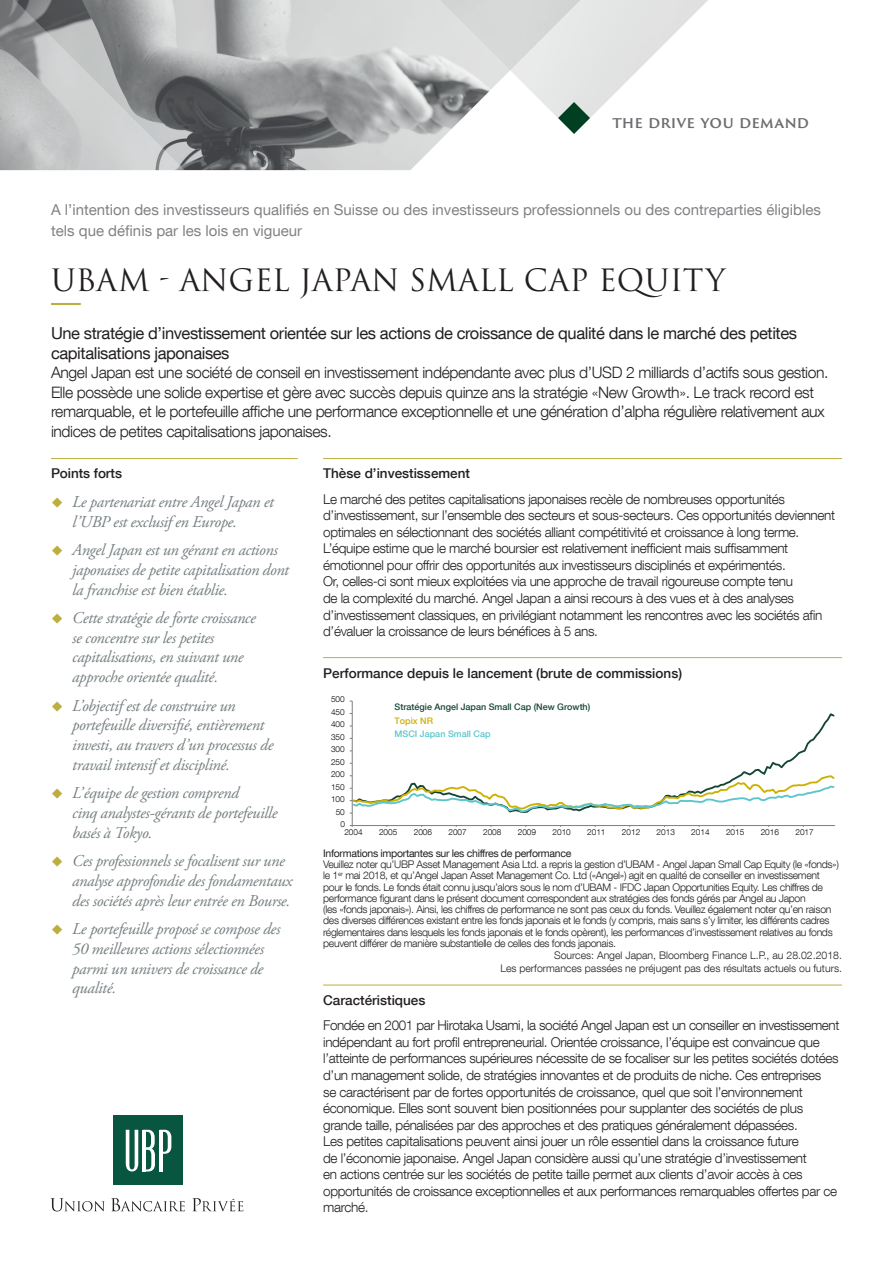
<style>
.page{position:relative;width:893px;height:1263px;background:#fff}
.page>*{position:absolute;margin:0;border:0;box-sizing:border-box;transform-origin:0 0}
.Titre_Niv_1{font:30px "Trajan Pro 3";color:#231f20}
.t1{font:italic 16.5px/19.8px "Adobe Garamond Pro";letter-spacing:-.02em;color:#757f81}
.t2{font:16.5px/19.5px "Helvetica Neue LT Com";letter-spacing:-.025em;color:#231f20}
.t3{font:300 15.75px/19.5px "Helvetica Neue LT Com";letter-spacing:-.025em;color:#231f20}
.t4{font:600 15.45px "Trajan Sans Pro";letter-spacing:.005em;color:#6c6d70}
.t5{font:15px/21px "Helvetica Neue LT Com";color:#808285}
.t6{font:300 13.5px/16.5px "Helvetica Neue LT Com";letter-spacing:-.025em;color:#231f20}
.Titre_Niv_3{font:500 13.5px "Helvetica Neue LT Com";color:#231f20}
.t7{font:300 10.5px/11.2px "Helvetica Neue LT Com";letter-spacing:-.03em;color:#231f20}
.t8{font:300 10.5px "Helvetica Neue LT Com";color:#231f20}
.t9{font:10.5px "Helvetica Neue LT Com";letter-spacing:-.03em;color:#231f20}
.t10{font:500 9px/13.4px "Helvetica Neue LT Com";color:#144634}
.t11{font:300 8.25px "Helvetica Neue LT Com";letter-spacing:.005em;color:#000001}
.s1{color:#ceb000}
.s2{color:#5ac6cc}
</style>
<div class="page">
<svg style="left:185px;top:0;width:325px;height:170px;background:#b1b2b3"></svg>
<svg style="left:0;top:0;width:185px;height:170px;background:#aaacad"></svg>
<svg style="left:510px;top:0;width:198px;height:134px"></svg>
<svg style="left:50px;top:1198px;width:55px;height:13px"></svg>
<svg style="left:111px;top:1198px;width:74px;height:13px"></svg>
<svg style="left:192px;top:1198px;width:51px;height:13px"></svg>
<div style="left:113px;top:1116px;width:70px;height:69px;background:#085540"></div>
<svg style="left:126px;top:1130px;width:45px;height:41px"></svg>
<hr style="left:51px;top:303px;width:30px;height:2px;background:#bcaf3f">
<hr style="left:323px;top:458px;width:519px;height:1px;background:#bcaf3f">
<hr style="left:323px;top:985px;width:519px;height:1px;background:#bcaf3f">
<hr style="left:51px;top:458px;width:247px;height:1px;background:#bcaf3f">
<hr style="left:323px;top:657px;width:519px;height:1px;background:#bcaf3f">
<hr style="left:352px;top:701px;width:1px;height:124px;background:#7b7e7f">
<hr style="left:352px;top:825px;width:483px;height:1px;background:#7b7e7f">
<svg style="left:351px;top:712px;width:484px;height:62px"></svg>
<svg style="left:350px;top:774px;width:485px;height:40px"></svg>
<p class="t4" style="left:612px;top:111px;width:198px">THE DRIVE YOU DEMAND</p>
<p class="t5" style="left:51px;top:199px;width:771px">A l’intention des investisseurs qualifiés en Suisse ou des investisseurs professionnels ou des contreparties éligibles tels que définis par les lois en vigueur</p>
<p class="Titre_Niv_1" style="left:51px;top:260px;width:676px">UBAM - ANGEL JAPAN SMALL CAP EQUITY</p>
<p class="t2" style="left:51px;top:323px;width:747px">Une stratégie d’investissement orientée sur les actions de croissance de qualité dans le marché des petites capitalisations japonaises</p>
<p class="t3" style="left:51px;top:362px;width:779px">Angel Japan est une société de conseil en investissement indépendante avec plus d’USD 2 milliards d’actifs sous gestion.<br>Elle possède une solide expertise et gère avec succès depuis quinze ans la stratégie «New Growth». Le track record est remarquable, et le portefeuille affiche une performance exceptionnelle et une génération d’alpha régulière relativement aux indices de petites capitalisations japonaises.</p>
<p class="Titre_Niv_3" style="left:323px;top:465px;width:148px">Thèse d’investissement</p>
<p class="t6" style="left:323px;top:491px;width:513px">Le marché des petites capitalisations japonaises recèle de nombreuses opportunités d’investissement, sur l’ensemble des secteurs et sous-secteurs. Ces opportunités deviennent optimales en sélectionnant des sociétés alliant compétitivité et croissance à long terme.<br>L’équipe estime que le marché boursier est relativement inefficient mais suffisamment émotionnel pour offrir des opportunités aux investisseurs disciplinés et expérimentés.<br>Or, celles-ci sont mieux exploitées via une approche de travail rigoureuse compte tenu<br>de la complexité du marché. Angel Japan a ainsi recours à des vues et à des analyses d’investissement classiques, en privilégiant notamment les rencontres avec les sociétés afin d’évaluer la croissance de leurs bénéfices à 5 ans.</p>
<p class="Titre_Niv_3" style="left:51px;top:465px;width:73px">Points forts</p>
<p class="t1" style="left:72px;top:492px;width:203px">Le partenariat entre Angel Japan et l’UBP est exclusif en Europe.</p>
<p class="t1" style="left:72px;top:540px;width:218px">Angel Japan est un gérant en actions japonaises de petite capitalisation dont la franchise est bien établie.</p>
<p class="t1" style="left:72px;top:608px;width:185px">Cette stratégie de forte croissance se concentre sur les petites capitalisations, en suivant une approche orientée qualité.</p>
<p class="t1" style="left:72px;top:696px;width:203px">L’objectif est de construire un portefeuille diversifié, entièrement investi, au travers d’un processus de travail intensif et discipliné.</p>
<p class="t1" style="left:72px;top:783px;width:207px">L’équipe de gestion comprend<br>cinq analystes-gérants de portefeuille basés à Tokyo.</p>
<p class="t1" style="left:72px;top:851px;width:222px">Ces professionnels se focalisent sur une analyse approfondie des fondamentaux des sociétés après leur entrée en Bourse.</p>
<p class="t1" style="left:72px;top:919px;width:210px">Le portefeuille proposé se compose des<br>50 meilleures actions sélectionnées parmi un univers de croissance de qualité.</p>
<p class="Titre_Niv_3" style="left:323px;top:665px;width:360px">Performance depuis le lancement (brute de commissions)</p>
<p class="t11" style="left:331px;top:694px;width:15px">500</p>
<p class="t10" style="left:395px;top:700px;width:197px">Stratégie Angel Japan Small Cap (New Growth)<br><span class="s1">Topix NR<br></span><span class="s2">MSCI Japan Small Cap</span></p>
<p class="t11" style="left:331px;top:707px;width:15px">450</p>
<p class="t11" style="left:331px;top:719px;width:15px">400</p>
<p class="t11" style="left:331px;top:732px;width:15px">350</p>
<p class="t11" style="left:331px;top:744px;width:15px">300</p>
<p class="t11" style="left:331px;top:757px;width:15px">250</p>
<p class="t11" style="left:331px;top:769px;width:15px">200</p>
<p class="t11" style="left:331px;top:782px;width:15px">150</p>
<p class="t11" style="left:331px;top:794px;width:15px">100</p>
<p class="t11" style="left:336px;top:806px;width:11px">50</p>
<p class="t11" style="left:340px;top:819px;width:6px">0</p>
<p class="t11" style="left:344px;top:827px;width:20px">2004</p>
<p class="t11" style="left:379px;top:827px;width:20px">2005</p>
<p class="t11" style="left:414px;top:827px;width:20px">2006</p>
<p class="t11" style="left:448px;top:827px;width:20px">2007</p>
<p class="t11" style="left:483px;top:827px;width:20px">2008</p>
<p class="t11" style="left:518px;top:827px;width:20px">2009</p>
<p class="t11" style="left:552px;top:827px;width:20px">2010</p>
<p class="t11" style="left:587px;top:827px;width:20px">2011</p>
<p class="t11" style="left:622px;top:827px;width:20px">2012</p>
<p class="t11" style="left:657px;top:827px;width:20px">2013</p>
<p class="t11" style="left:691px;top:827px;width:20px">2014</p>
<p class="t11" style="left:726px;top:827px;width:20px">2015</p>
<p class="t11" style="left:761px;top:827px;width:20px">2016</p>
<p class="t11" style="left:795px;top:827px;width:20px">2017</p>
<p class="t9" style="left:323px;top:847px;width:250px">Informations importantes sur les chiffres de performance</p>
<p class="t7" style="left:323px;top:858px;width:517px">Veuillez noter qu’UBP Asset Management Asia Ltd. a repris la gestion d’UBAM - Angel Japan Small Cap Equity (le «fonds») le 1<sup>er</sup> mai 2018, et qu’Angel Japan Asset Management Co. Ltd («Angel») agit en qualité de conseiller en investissement pour le fonds. Le fonds était connu jusqu’alors sous le nom d’UBAM - IFDC Japan Opportunities Equity. Les chiffres de performance figurant dans le présent document correspondent aux stratégies des fonds gérés par Angel au Japon<br>(les «fonds japonais»). Ainsi, les chiffres de performance ne sont pas ceux du fonds. Veuillez également noter qu’en raison des diverses différences existant entre les fonds japonais et le fonds (y compris, mais sans s’y limiter, les différents cadres réglementaires dans lesquels les fonds japonais et le fonds opèrent), les performances d’investissement relatives au fonds peuvent différer de manière substantielle de celles des fonds japonais.</p>
<p class="t8" style="left:554px;top:949px;width:289px">Sources: Angel Japan, Bloomberg Finance L.P., au 28.02.2018.</p>
<p class="t8" style="left:500px;top:961px;width:343px">Les performances passées ne préjugent pas des résultats actuels ou futurs.</p>
<p class="Titre_Niv_3" style="left:323px;top:992px;width:104px">Caractéristiques</p>
<p class="t6" style="left:323px;top:1017px;width:518px">Fondée en 2001 par Hirotaka Usami, la société Angel Japan est un conseiller en investissement indépendant au fort profil entrepreneurial. Orientée croissance, l’équipe est convaincue que l’atteinte de performances supérieures nécessite de se focaliser sur les petites sociétés dotées d’un management solide, de stratégies innovantes et de produits de niche. Ces entreprises<br>se caractérisent par de fortes opportunités de croissance, quel que soit l’environnement économique. Elles sont souvent bien positionnées pour supplanter des sociétés de plus grande taille, pénalisées par des approches et des pratiques généralement dépassées.<br>Les petites capitalisations peuvent ainsi jouer un rôle essentiel dans la croissance future<br>de l’économie japonaise. Angel Japan considère aussi qu’une stratégie d’investissement<br>en actions centrée sur les sociétés de petite taille permet aux clients d’avoir accès à ces opportunités de croissance exceptionnelles et aux performances remarquables offertes par ce marché.</p>
</div>
